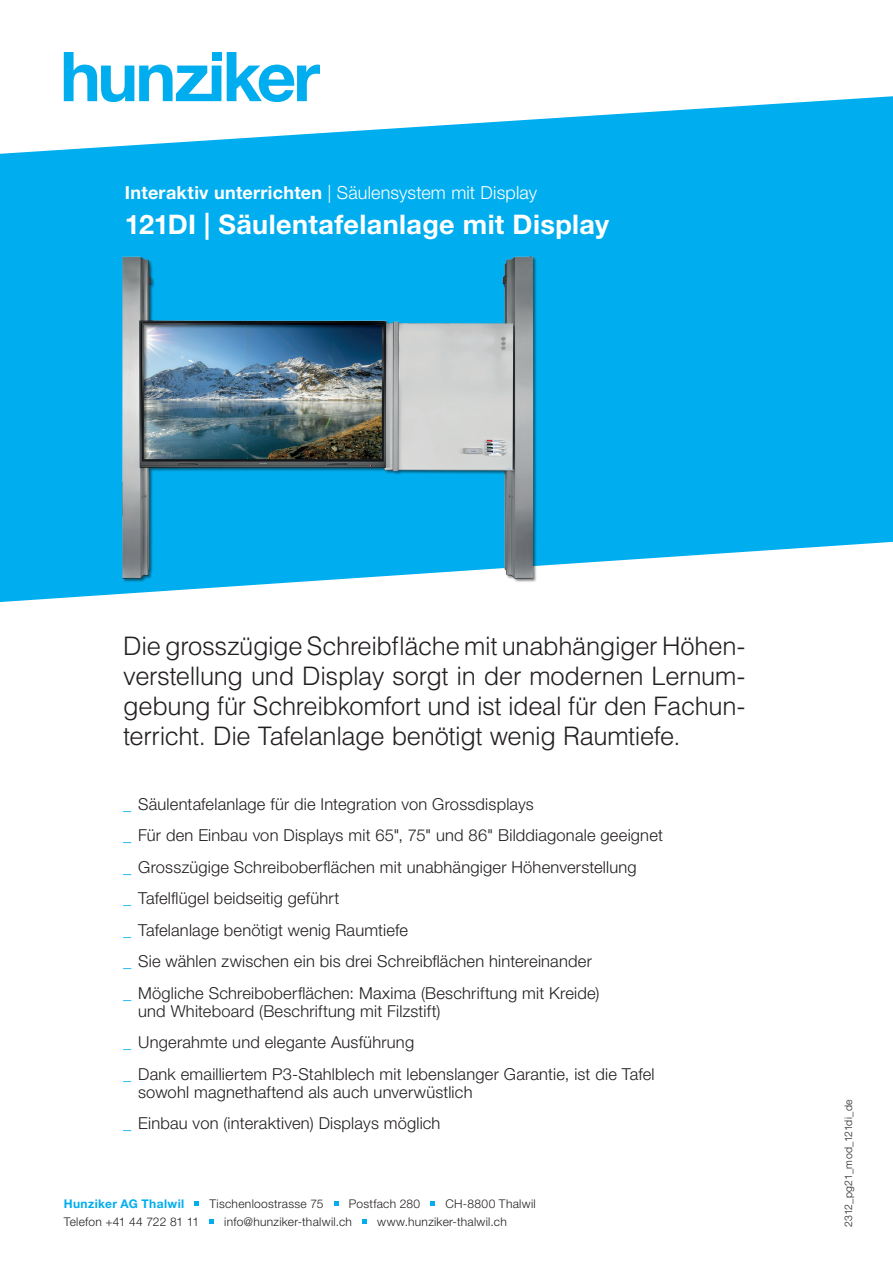
<style>
.page{position:relative;width:893px;height:1263px;background:#fff}
.page>*{position:absolute;margin:0;border:0;box-sizing:border-box;transform-origin:0 0}
.t1{font:700 27px "Helvetica Neue LT Pro";letter-spacing:.015em;color:#fff}
.t2{font:300 25.5px/30px "Helvetica LT Std";letter-spacing:-.015em;color:#231f20;text-align:justify}
.t3{font:300 18px "Helvetica Neue LT Pro";letter-spacing:.01em;color:#fff}
.t4{font:300 16.5px/31.5px "Helvetica Neue LT Pro";letter-spacing:.01em;color:#231f20}
.t5{font:300 12px "Helvetica Neue LT Pro";letter-spacing:.025em;color:#231f20}
.t6{font:700 12px "Helvetica Neue LT Pro";letter-spacing:.03em;color:#00aeef}
.t7{font:300 10.5px "Helvetica Neue LT Pro";letter-spacing:.01em;color:#231f20}
.s1{font-weight:700}
.s2{color:#00aeef}
</style>
<div class="page">
<svg style="left:0;top:96px;width:893px;height:506px;fill:#00aeef"></svg>
<img style="left:19px;top:233px;width:601px;height:369px">
<svg style="left:195px;top:1201px;width:4px;height:4px"></svg>
<svg style="left:334px;top:1201px;width:4px;height:4px"></svg>
<svg style="left:431px;top:1201px;width:4px;height:4px"></svg>
<svg style="left:209px;top:1219px;width:5px;height:4px"></svg>
<svg style="left:362px;top:1219px;width:5px;height:4px"></svg>
<svg style="left:64px;top:52px;width:157px;height:50px"></svg>
<div style="left:212px;top:52px;width:9px;height:8px;background:#00aeef"></div>
<svg style="left:227px;top:52px;width:93px;height:50px"></svg>
<p class="t3" style="left:125px;top:181px;width:414px"><span class="s1">Interaktiv unterrichten</span> | Säulensystem mit Display</p>
<h1 class="t1" style="left:125px;top:207px;width:486px">121DI | Säulentafelanlage mit Display</h1>
<h2 class="t2" style="left:123px;top:631px;width:623px">Die grosszügige Schreibfläche mit unabhängiger Höhen&shy;verstellung und Display sorgt in der modernen Lernum&shy;gebung für Schreibkomfort und ist ideal für den Fachun&shy;terricht. Die Tafelanlage benötigt wenig Raumtiefe.</h2>
<p class="t4" style="left:123px;top:788px;width:541px"><span class="s2">_</span> Säulentafelanlage für die Integration von Grossdisplays<br><span class="s2">_</span> Für den Einbau von Displays mit 65", 75" und 86" Bilddiagonale geeignet <span class="s2">_</span> Grosszügige Schreiboberflächen mit unabhängiger Höhenverstellung<br><span class="s2">_</span> Tafelflügel beidseitig geführt<br><span class="s2">_</span> Tafelanlage benötigt wenig Raumtiefe<br><span class="s2">_</span> Sie wählen zwischen ein bis drei Schreibflächen hintereinander<br><span class="s2">_</span> Mögliche Schreiboberflächen: Maxima (Beschriftung mit Kreide)</p>
<p class="t4" style="left:123px;top:995px;width:533px;text-indent:15px">und Whiteboard (Beschriftung mit Filzstift)<br><span class="s2">_</span> Ungerahmte und elegante Ausführung<br><span class="s2">_</span> Dank emailliertem P3-Stahlblech mit lebenslanger Garantie, ist die Tafel</p>
<p class="t4" style="left:123px;top:1076px;width:351px;text-indent:15px">sowohl magnethaftend als auch unverwüstlich <span class="s2">_</span> Einbau von (interaktiven) Displays möglich</p>
<p class="t6" style="left:64px;top:1196px;width:122px">Hunziker AG Thalwil</p>
<p class="t5" style="left:209px;top:1196px;width:116px">Tischenloostrasse 75</p>
<p class="t5" style="left:349px;top:1196px;width:73px">Postfach 280</p>
<p class="t5" style="left:445px;top:1196px;width:92px">CH-8800 Thalwil</p>
<p class="t5" style="left:64px;top:1214px;width:137px">Telefon +41 44 722 81 11</p>
<p class="t5" style="left:224px;top:1214px;width:129px">info@hunziker-thalwil.ch</p>
<p class="t5" style="left:377px;top:1214px;width:131px">www.hunziker-thalwil.ch</p>
<p class="t7" style="left:842px;top:1227px;width:129px;rotate:-90deg">2312_pg21_mod_121di_de</p>
</div>
